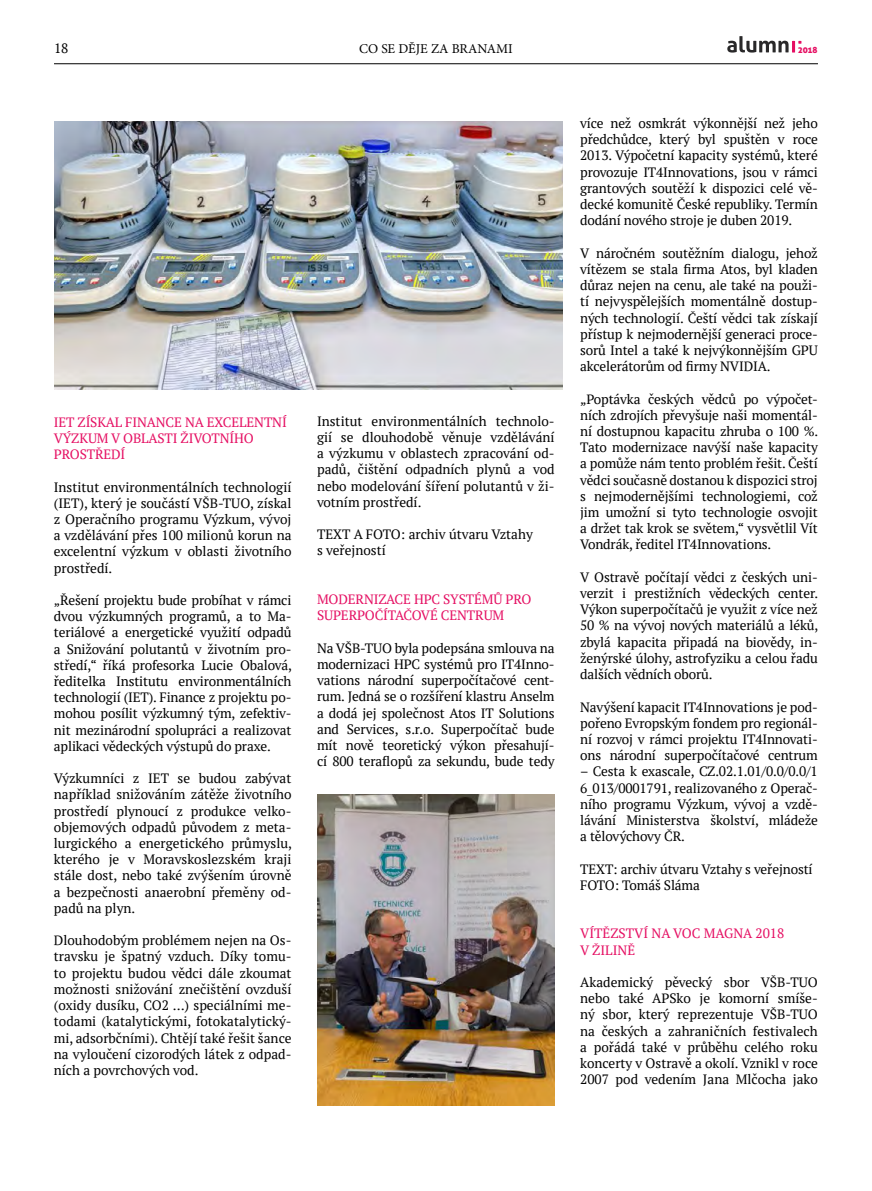
<style>
.page{position:relative;width:872px;height:1191px;background:#fff}
.page>*{position:absolute;margin:0;border:0;box-sizing:border-box;transform-origin:0 0}
.text{font:13.5px/16.2px "PT Serif";letter-spacing:-.01em;color:#000;text-align:justify}
.text-2{font:13.5px/16.2px "PT Serif";letter-spacing:-.01em;color:#e50e62}
.t1{font:13.5px "Minion Pro";color:#000}
.t2{font:8.7px "Aller Display";color:#e50e62}
</style>
<div class="page">
<hr style="left:54px;top:63px;width:764px;height:1px;background:#000">
<svg style="left:727px;top:36px;width:74px;height:17px"></svg>
<img style="left:54px;top:121px;width:509px;height:268px">
<img style="left:317px;top:794px;width:238px;height:312px">
<p class="text" style="left:54px;top:40px;width:16px">18</p>
<p class="t1" style="left:359px;top:39px;width:155px">CO SE DĚJE ZA BRANAMI</p>
<p class="t2" style="left:798px;top:44px;width:21px">2018</p>
<p class="text-2" style="left:54px;top:414px;width:234px">IET ZÍSKAL FINANCE NA EXCELENTNÍ<br>VÝZKUM V OBLASTI ŽIVOTNÍHO<br>PROSTŘEDÍ</p>
<p class="text" style="left:54px;top:478px;width:239px">Institut environmentálních technologií (IET), který je součástí VŠB-TUO, získal z Operačního programu Výzkum, vývoj a vzdělávání přes 100 milionů korun na excelentní výzkum v oblasti životního prostředí.</p>
<p class="text" style="left:54px;top:592px;width:240px">„Řešení projektu bude probíhat v rámci dvou výzkumných programů, a to Ma&shy;teriálové a energetické využití odpadů a Snižování polutantů v životním pro&shy;středí,“ říká profesorka Lucie Obalová, ředitelka Institutu environmentálních technologií (IET). Finance z projektu po&shy;mohou posílit výzkumný tým, zefektiv&shy;nit mezinárodní spolupráci a realizovat aplikaci vědeckých výstupů do praxe.</p>
<p class="text" style="left:54px;top:770px;width:240px">Výzkumníci z IET se budou zabývat například snižováním zátěže životního prostředí plynoucí z produkce velko&shy;objemových odpadů původem z meta&shy;lurgického a energetického průmyslu, kterého je v Moravskoslezském kraji stále dost, nebo také zvýšením úrovně a bezpečnosti anaerobní přeměny od&shy;padů na plyn.</p>
<p class="text" style="left:54px;top:932px;width:239px">Dlouhodobým problémem nejen na Os&shy;travsku je špatný vzduch. Díky tomu&shy;to projektu budou vědci dále zkoumat možnosti snižování znečištění ovzduší (oxidy dusíku, CO2 …) speciálními me&shy;todami (katalytickými, fotokatalytický&shy;mi, adsorbčními). Chtějí také řešit šance na vyloučení cizorodých látek z odpad&shy;ních a povrchových vod.</p>
<p class="text" style="left:317px;top:413px;width:239px">Institut environmentálních technolo&shy;gií se dlouhodobě věnuje vzdělávání a výzkumu v oblastech zpracování od&shy;padů, čištění odpadních plynů a vod nebo modelování šíření polutantů v ži&shy;votním prostředí.</p>
<p class="text" style="left:317px;top:526px;width:217px">TEXT A FOTO: archiv útvaru Vztahy</p>
<p class="text" style="left:317px;top:542px;width:70px">s veřejností</p>
<p class="text-2" style="left:317px;top:591px;width:216px">MODERNIZACE HPC SYSTÉMŮ PRO<br>SUPERPOČÍTAČOVÉ CENTRUM</p>
<p class="text" style="left:317px;top:639px;width:239px">Na VŠB-TUO byla podepsána smlouva na modernizaci HPC systémů pro IT4Inno&shy;vations národní superpočítačové cent&shy;rum. Jedná se o rozšíření klastru Anselm a dodá jej společnost Atos IT Solutions and Services, s.r.o. Superpočítač bude mít nově teoretický výkon přesahují&shy;cí 800 teraflopů za sekundu, bude tedy</p>
<p class="text" style="left:580px;top:115px;width:239px">více než osmkrát výkonnější než jeho předchůdce, který byl spuštěn v roce 2013. Výpočetní kapacity systémů, které provozuje IT4Innovations, jsou v rámci grantových soutěží k dispozici celé vě&shy;decké komunitě České republiky. Termín dodání nového stroje je duben 2019.</p>
<p class="text" style="left:580px;top:245px;width:239px">V náročném soutěžním dialogu, jehož vítězem se stala firma Atos, byl kladen důraz nejen na cenu, ale také na použi&shy;tí nejvyspělejších momentálně dostup&shy;ných technologií. Čeští vědci tak získají přístup k nejmodernější generaci proce&shy;sorů Intel a také k nejvýkonnějším GPU akcelerátorům od firmy NVIDIA.</p>
<p class="text" style="left:580px;top:390px;width:240px">„Poptávka českých vědců po výpočet&shy;ních zdrojích převyšuje naši momentál&shy;ní dostupnou kapacitu zhruba o 100 %.<br>Tato modernizace navýší naše kapacity a pomůže nám tento problém řešit. Čeští vědci současně dostanou k dispozici stroj s nejmodernějšími technologiemi, což jim umožní si tyto technologie osvojit a držet tak krok se světem,“ vysvětlil Vít Vondrák, ředitel IT4Innovations.</p>
<p class="text" style="left:580px;top:569px;width:240px">V Ostravě počítají vědci z českých uni&shy;verzit i prestižních vědeckých center.<br>Výkon superpočítačů je využit z více než 50 % na vývoj nových materiálů a léků, zbylá kapacita připadá na biovědy, in&shy;ženýrské úlohy, astrofyziku a celou řadu dalších vědních oborů.</p>
<p class="text" style="left:580px;top:698px;width:239px">Navýšení kapacit IT4Innovations je pod&shy;pořeno Evropským fondem pro regionál&shy;ní rozvoj v rámci projektu IT4Innovati&shy;ons národní superpočítačové centrum</p>
<p class="text" style="left:580px;top:763px;width:239px">– Cesta k exascale, CZ.02.1.01/0.0/0.0/1<br>6_013/0001791, realizovaného z Operač&shy;ního programu Výzkum, vývoj a vzdě&shy;lávání Ministerstva školství, mládeže a tělovýchovy ČR.</p>
<p class="text" style="left:580px;top:860px;width:234px">TEXT: archiv útvaru Vztahy s veřejností</p>
<p class="text" style="left:580px;top:876px;width:121px">FOTO: Tomáš Sláma</p>
<p class="text-2" style="left:580px;top:925px;width:206px">VÍTĚZSTVÍ NA VOC MAGNA 2018</p>
<p class="text-2" style="left:580px;top:941px;width:57px">V ŽILINĚ</p>
<p class="text" style="left:580px;top:974px;width:239px">Akademický pěvecký sbor VŠB-TUO nebo také APSko je komorní smíše&shy;ný sbor, který reprezentuje VŠB-TUO na českých a zahraničních festivalech a pořádá také v průběhu celého roku koncerty v Ostravě a okolí. Vznikl v roce 2007 pod vedením Jana Mlčocha jako</p>
</div>
